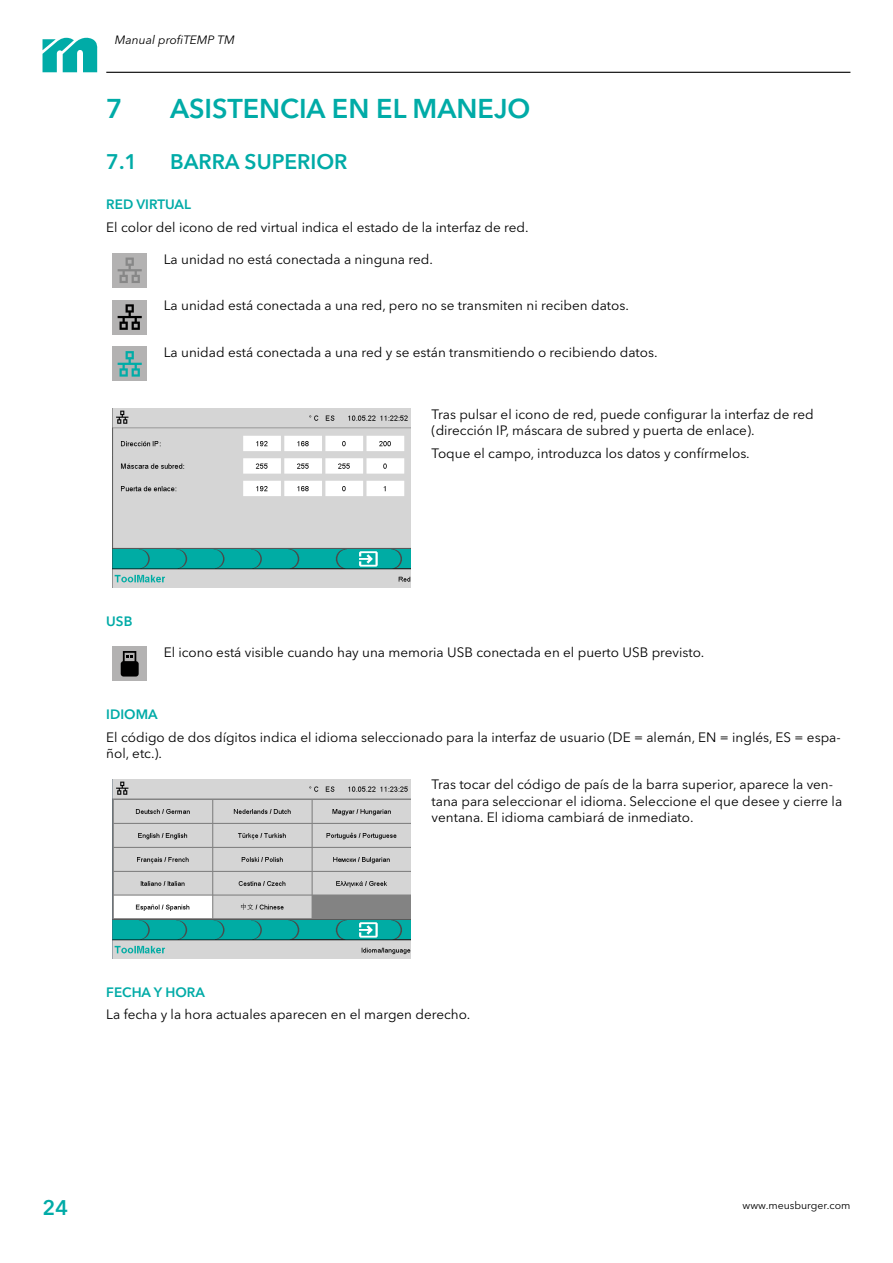
<style>
.page{position:relative;width:893px;height:1263px;background:#fff}
.page>*{position:absolute;margin:0;border:0;box-sizing:border-box;transform-origin:0 0}
.t1{font:600 27px "Avenir Next W1 G";color:#00aba7}
.t2{font:600 21px "Avenir Next W1 G";color:#00aba7}
.A_Lauftext{font:13.5px/16.2px "Avenir Next W1 G";color:#000}
.A_Trenner4{font:600 13.5px "Avenir Next W1 G";color:#00aba7}
.t3{font:italic 12px "Avenir Next W1 G";color:#000}
.t4{font:10.5px "Avenir Next W1 G";color:#000}
</style>
<div class="page">
<hr style="left:106px;top:72px;width:744px;height:1px;background:#000">
<svg style="left:43px;top:37px;width:55px;height:35px"></svg>
<div style="left:113px;top:253px;width:34px;height:34px;background:#b3b2b2"></div>
<svg style="left:118px;top:258px;width:24px;height:25px"></svg>
<div style="left:113px;top:300px;width:34px;height:34px;background:#b3b2b2"></div>
<svg style="left:118px;top:304px;width:24px;height:26px"></svg>
<div style="left:113px;top:347px;width:34px;height:34px;background:#b3b2b2"></div>
<svg style="left:118px;top:351px;width:24px;height:26px"></svg>
<img style="left:113px;top:408px;width:297px;height:179px">
<div style="left:113px;top:647px;width:34px;height:34px;background:#b3b2b2"></div>
<svg style="left:121px;top:651px;width:18px;height:25px"></svg>
<img style="left:113px;top:779px;width:297px;height:179px">
<p class="t3" style="left:115px;top:32px;width:121px">Manual profiTEMP TM</p>
<p class="t1" style="left:106px;top:92px;width:18px">7</p>
<p class="t1" style="left:170px;top:92px;width:362px">ASISTENCIA EN EL MANEJO</p>
<p class="t2" style="left:106px;top:149px;width:33px">7.1</p>
<p class="t2" style="left:170px;top:149px;width:179px">BARRA SUPERIOR</p>
<p class="A_Trenner4" style="left:106px;top:197px;width:86px">RED VIRTUAL</p>
<p class="A_Lauftext" style="left:106px;top:219px;width:424px">El color del icono de red virtual indica el estado de la interfaz de red.</p>
<p class="A_Lauftext" style="left:164px;top:251px;width:271px">La unidad no está conectada a ninguna red.</p>
<p class="A_Lauftext" style="left:164px;top:297px;width:467px">La unidad está conectada a una red, pero no se transmiten ni reciben datos.</p>
<p class="A_Lauftext" style="left:164px;top:344px;width:495px">La unidad está conectada a una red y se están transmitiendo o recibiendo datos.</p>
<p class="A_Lauftext" style="left:432px;top:406px;width:384px">Tras pulsar el icono de red, puede configurar la interfaz de red (dirección IP, máscara de subred y puerta de enlace).</p>
<p class="A_Lauftext" style="left:432px;top:445px;width:320px">Toque el campo, introduzca los datos y confírmelos.</p>
<p class="A_Trenner4" style="left:106px;top:613px;width:28px">USB</p>
<p class="A_Lauftext" style="left:164px;top:644px;width:542px">El icono está visible cuando hay una memoria USB conectada en el puerto USB previsto.</p>
<p class="A_Trenner4" style="left:106px;top:706px;width:53px">IDIOMA</p>
<p class="A_Lauftext" style="left:106px;top:729px;width:736px">El código de dos dígitos indica el idioma seleccionado para la interfaz de usuario (DE = alemán, EN = inglés, ES = espa&shy;ñol, etc.).</p>
<p class="A_Lauftext" style="left:432px;top:777px;width:412px">Tras tocar del código de país de la barra superior, aparece la ven&shy;tana para seleccionar el idioma. Seleccione el que desee y cierre la ventana. El idioma cambiará de inmediato.</p>
<p class="A_Trenner4" style="left:106px;top:984px;width:100px">FECHA Y HORA</p>
<p class="A_Lauftext" style="left:106px;top:1007px;width:366px">La fecha y la hora actuales aparecen en el margen derecho.</p>
<h2 class="t2" style="left:43px;top:1195px;width:27px">24</h2>
<p class="t4" style="left:743px;top:1199px;width:109px">www.meusburger.com</p>
</div>
